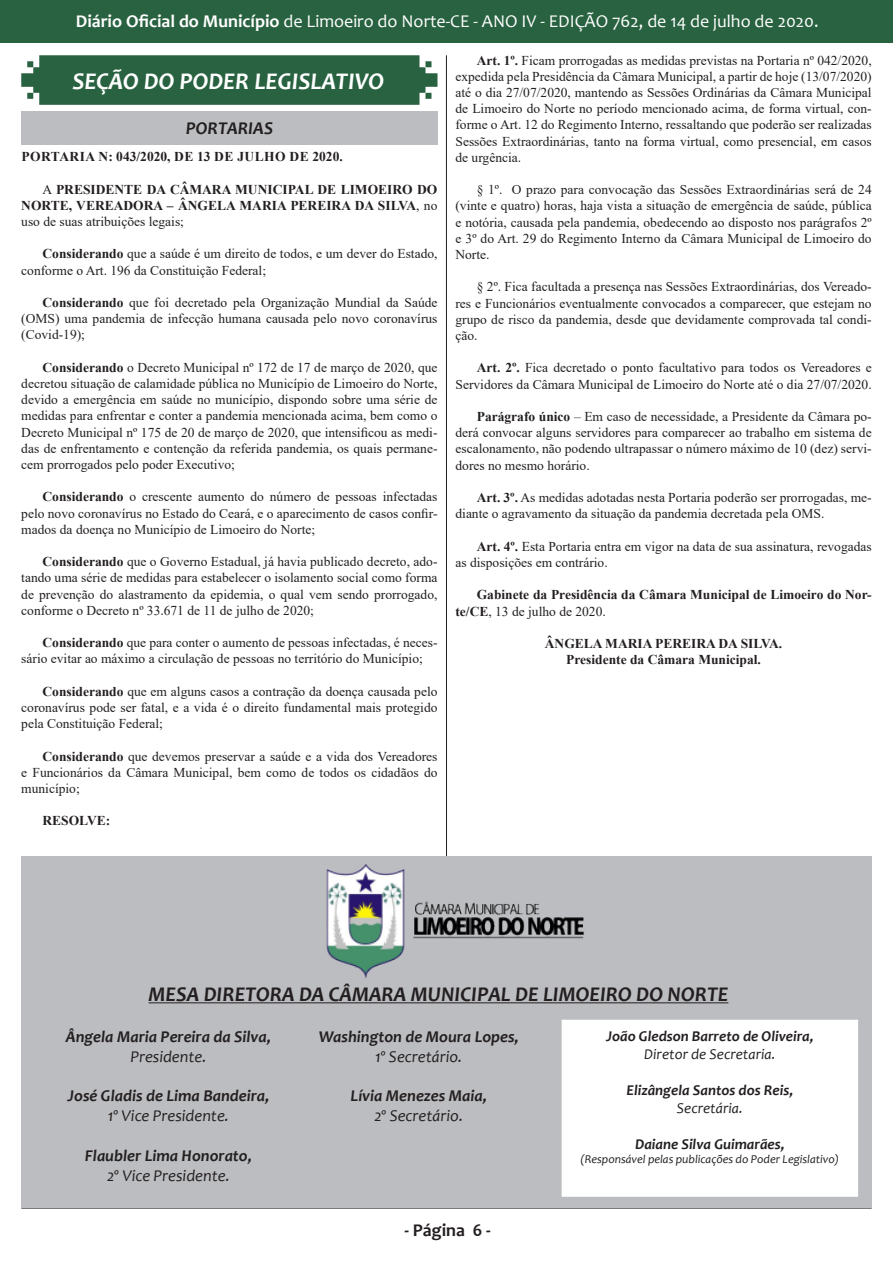
<style>
.page{position:relative;width:893px;height:1263px;background:#fff}
.page>*{position:absolute;margin:0;border:0;box-sizing:border-box;transform-origin:0 0}
.t1{font:italic 700 24px "Candara";color:#fff}
.t2{font:italic 700 21px "Candara";color:#231f20}
.t3{font:18px "Candara";color:#fff}
.t4{font:700 18px "Candara";color:#231f20}
.t5{font:italic 700 18px "Candara";color:#231f20}
.t6{font:italic 700 16.5px "Candara";color:#231f20}
.t7{font:italic 16.5px "Candara";color:#231f20}
.t8{font:italic 700 15px "Candara";color:#231f20}
.t9{font:italic 15px "Candara";color:#231f20}
.t10{font:13.5px/16.2px "Times New Roman";color:#231f20;text-align:justify}
.t11{font:700 13.5px/16.2px "Times New Roman";color:#231f20;text-align:justify}
.t12{font:700 13.5px "Times New Roman";letter-spacing:.035em;color:#231f20}
.t13{font:italic 12px "Candara";color:#231f20}
.s1{font-weight:700}
.s2{font-weight:400}
</style>
<div class="page">
<div style="left:0;top:0;width:893px;height:42px;background:#286240"></div>
<hr style="left:446px;top:55px;width:1px;height:1153px;background:#231f20">
<hr style="left:21px;top:1208px;width:851px;height:1px;background:#231f20">
<svg style="left:21px;top:55px;width:416px;height:50px;background:#346a4a"></svg>
<div style="left:21px;top:856px;width:851px;height:352px;background:#bcbdc0"></div>
<hr style="left:149px;top:1002px;width:579px;height:1px;background:#231f20">
<div style="left:562px;top:1020px;width:296px;height:177px;background:#fff;border:2px solid #fff"></div>
<img style="left:326px;top:864px;width:258px;height:115px">
<div style="left:21px;top:111px;width:417px;height:33px;background:#bcbdc0"></div>
<h3 class="t3" style="left:76px;top:10px;width:744px"><span class="s1">Diário Oficial do Município</span> de Limoeiro do Norte-CE - ANO IV - EDIÇÃO 762, de 14 de julho de 2020.</h3>
<p class="t1" style="left:72px;top:66px;width:313px">SEÇÃO DO PODER LEGISLATIVO</p>
<p class="t5" style="left:186px;top:117px;width:89px">PORTARIAS</p>
<p class="t12" style="left:21px;top:147px;width:323px">PORTARIA N: 043/2020, DE 13 DE JULHO DE 2020.</p>
<p class="t11" style="left:21px;top:181px;width:418px;text-indent:21px"><span class="s2">A</span> PRESIDENTE DA CÂMARA MUNICIPAL DE LIMOEIRO DO NORTE, VEREADORA – ÂNGELA MARIA PEREIRA DA SILVA<span class="s2">, no uso de suas atribuições legais;</span></p>
<p class="t10" style="left:21px;top:245px;width:418px;text-indent:21px"><span class="s1">Considerando</span> que a saúde é um direito de todos, e um dever do Estado, conforme o Art. 196 da Constituição Federal;</p>
<p class="t10" style="left:21px;top:294px;width:418px;text-indent:21px"><span class="s1">Considerando</span> que foi decretado pela Organização Mundial da Saúde (OMS) uma pandemia de infecção humana causada pelo novo coronavírus (Covid-19);</p>
<p class="t10" style="left:21px;top:359px;width:418px;text-indent:21px"><span class="s1">Considerando</span> o Decreto Municipal nº 172 de 17 de março de 2020, que decretou situação de calamidade pública no Município de Limoeiro do Norte, devido a emergência em saúde no município, dispondo sobre uma série de medidas para enfrentar e conter a pandemia mencionada acima, bem como o Decreto Municipal nº 175 de 20 de março de 2020, que intensificou as medi&shy;das de enfrentamento e contenção da referida pandemia, os quais permane&shy;cem prorrogados pelo poder Executivo;</p>
<p class="t10" style="left:21px;top:488px;width:418px;text-indent:21px"><span class="s1">Considerando</span> o crescente aumento do número de pessoas infectadas pelo novo coronavírus no Estado do Ceará, e o aparecimento de casos confir&shy;mados da doença no Município de Limoeiro do Norte;</p>
<p class="t10" style="left:21px;top:553px;width:418px;text-indent:21px"><span class="s1">Considerando</span> que o Governo Estadual, já havia publicado decreto, ado&shy;tando uma série de medidas para estabelecer o isolamento social como forma de prevenção do alastramento da epidemia, o qual vem sendo prorrogado, conforme o Decreto nº 33.671 de 11 de julho de 2020;</p>
<p class="t10" style="left:21px;top:634px;width:418px;text-indent:21px"><span class="s1">Considerando</span> que para conter o aumento de pessoas infectadas, é neces&shy;sário evitar ao máximo a circulação de pessoas no território do Município;</p>
<p class="t10" style="left:21px;top:683px;width:418px;text-indent:21px"><span class="s1">Considerando</span> que em alguns casos a contração da doença causada pelo coronavírus pode ser fatal, e a vida é o direito fundamental mais protegido pela Constituição Federal;</p>
<p class="t10" style="left:21px;top:748px;width:418px;text-indent:21px"><span class="s1">Considerando</span> que devemos preservar a saúde e a vida dos Vereadores e Funcionários da Câmara Municipal, bem como de todos os cidadãos do município;</p>
<p class="t11" style="left:43px;top:812px;width:69px">RESOLVE:</p>
<p class="t10" style="left:455px;top:52px;width:418px;text-indent:21px"><span class="s1">Art. 1º.</span> Ficam prorrogadas as medidas previstas na Portaria nº 042/2020, expedida pela Presidência da Câmara Municipal, a partir de hoje (13/07/2020) até o dia 27/07/2020, mantendo as Sessões Ordinárias da Câmara Municipal de Limoeiro do Norte no período mencionado acima, de forma virtual, con&shy;forme o Art. 12 do Regimento Interno, ressaltando que poderão ser realizadas Sessões Extraordinárias, tanto na forma virtual, como presencial, em casos de urgência.</p>
<p class="t10" style="left:455px;top:181px;width:418px;text-indent:21px">§ 1º. O prazo para convocação das Sessões Extraordinárias será de 24 (vinte e quatro) horas, haja vista a situação de emergência de saúde, pública e notória, causada pela pandemia, obedecendo ao disposto nos parágrafos 2º e 3º do Art. 29 do Regimento Interno da Câmara Municipal de Limoeiro do Norte.</p>
<p class="t10" style="left:455px;top:278px;width:418px;text-indent:21px">§ 2º. Fica facultada a presença nas Sessões Extraordinárias, dos Vereado&shy;res e Funcionários eventualmente convocados a comparecer, que estejam no grupo de risco da pandemia, desde que devidamente comprovada tal condi&shy;ção.</p>
<p class="t10" style="left:455px;top:359px;width:418px;text-align:right"><span class="s1">Art. 2º.</span> Fica decretado o ponto facultativo para todos os Vereadores e<br>Servidores da Câmara Municipal de Limoeiro do Norte até o dia 27/07/2020.</p>
<p class="t10" style="left:455px;top:408px;width:418px;text-indent:21px"><span class="s1">Parágrafo único</span> – Em caso de necessidade, a Presidente da Câmara po&shy;derá convocar alguns servidores para comparecer ao trabalho em sistema de escalonamento, não podendo ultrapassar o número máximo de 10 (dez) servi&shy;dores no mesmo horário.</p>
<p class="t10" style="left:455px;top:489px;width:418px;text-indent:21px"><span class="s1">Art. 3º.</span> As medidas adotadas nesta Portaria poderão ser prorrogadas, me&shy;diante o agravamento da situação da pandemia decretada pela OMS.</p>
<p class="t10" style="left:455px;top:538px;width:418px;text-indent:21px"><span class="s1">Art. 4º.</span> Esta Portaria entra em vigor na data de sua assinatura, revogadas as disposições em contrário.</p>
<p class="t11" style="left:455px;top:586px;width:418px;text-indent:21px">Gabinete da Presidência da Câmara Municipal de Limoeiro do Nor&shy;te/CE<span class="s2">, 13 de julho de 2020.</span></p>
<p class="t11" style="left:545px;top:635px;width:239px">ÂNGELA MARIA PEREIRA DA SILVA.</p>
<p class="t11" style="left:566px;top:651px;width:196px">Presidente da Câmara Municipal.</p>
<p class="t2" style="left:149px;top:981px;width:581px">MESA DIRETORA DA CÂMARA MUNICIPAL DE LIMOEIRO DO NORTE</p>
<p class="t8" style="left:606px;top:1026px;width:209px">João Gledson Barreto de Oliveira,</p>
<p class="t9" style="left:644px;top:1044px;width:133px">Diretor de Secretaria.</p>
<p class="t8" style="left:626px;top:1080px;width:168px">Elizângela Santos dos Reis,</p>
<p class="t9" style="left:677px;top:1098px;width:67px">Secretária.</p>
<p class="t8" style="left:635px;top:1134px;width:151px">Daiane Silva Guimarães,</p>
<p class="t13" style="left:581px;top:1152px;width:260px">(Responsável pelas publicações do Poder Legislativo)</p>
<p class="t6" style="left:66px;top:1026px;width:207px">Ângela Maria Pereira da Silva,</p>
<p class="t7" style="left:130px;top:1046px;width:78px">Presidente.</p>
<p class="t6" style="left:68px;top:1086px;width:203px">José Gladis de Lima Bandeira,</p>
<p class="t7" style="left:108px;top:1105px;width:123px">1º Vice Presidente.</p>
<p class="t6" style="left:85px;top:1145px;width:169px">Flaubler Lima Honorato,</p>
<p class="t7" style="left:107px;top:1165px;width:124px">2º Vice Presidente.</p>
<p class="t6" style="left:319px;top:1026px;width:202px">Washington de Moura Lopes,</p>
<p class="t7" style="left:375px;top:1046px;width:89px">1º Secretário.</p>
<p class="t6" style="left:351px;top:1086px;width:138px">Lívia Menezes Maia,</p>
<p class="t7" style="left:374px;top:1105px;width:90px">2º Secretário.</p>
<h3 class="t4" style="left:404px;top:1219px;width:88px">- Página 6 -</h3>
</div>
